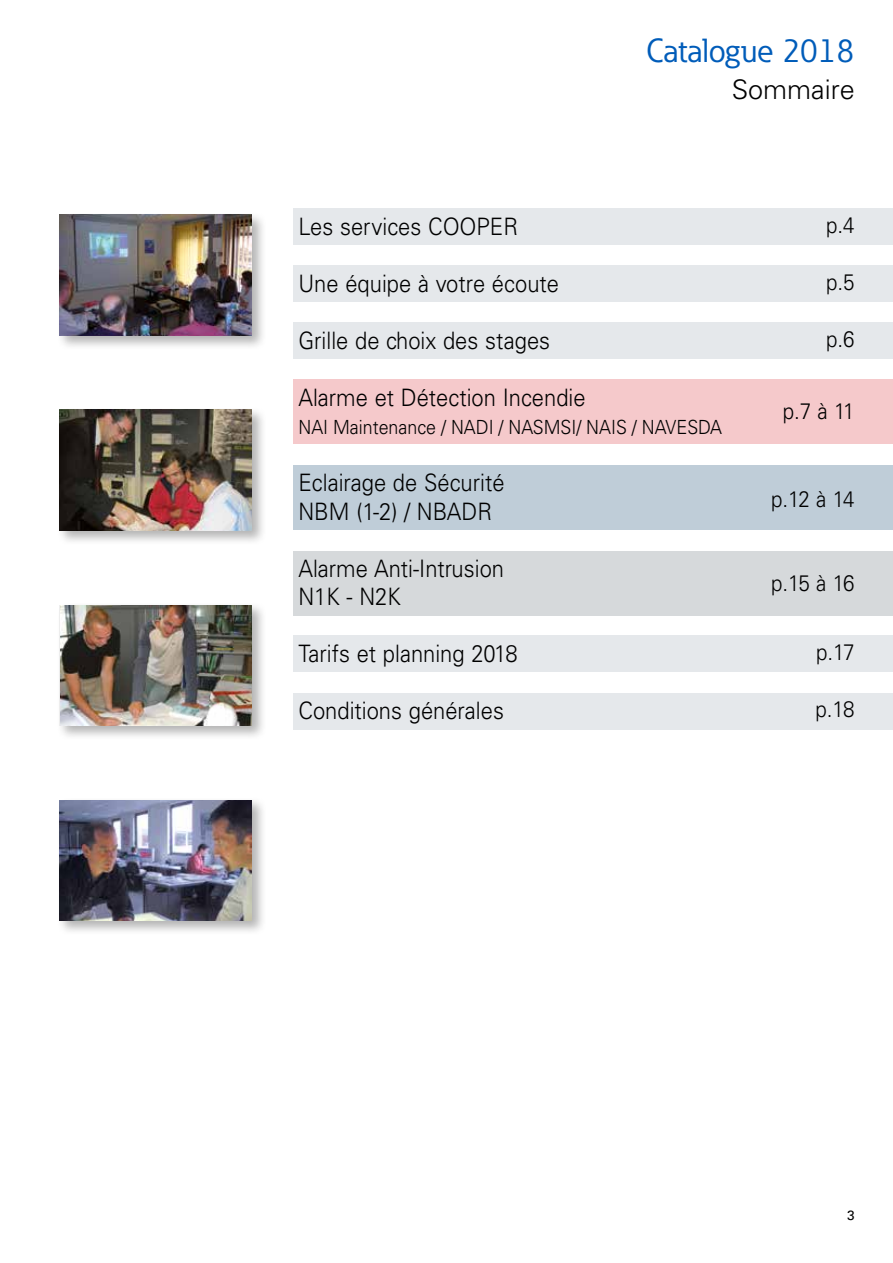
<style>
.page{position:relative;width:893px;height:1263px;background:#fff}
.page>*{position:absolute;margin:0;border:0;box-sizing:border-box;transform-origin:0 0}
.t1{font:33px "Eaton";color:#005cb9}
.t2{font:300 27px "Univers LT";color:#000}
.t3{font:300 24px/28.5px "Univers LT";color:#000;scale:.91 1}
.t4{font:300 22.5px "Univers LT";letter-spacing:-.05em;color:#000;scale:.91 1}
.t5{font:300 19.5px "Univers LT";color:#000;scale:.91 1}
.t6{font:13.5px "Univers LT";color:#000}
</style>
<div class="page">
<div style="left:293px;top:208px;width:600px;height:37px;background:#e5e8eb"></div>
<div style="left:293px;top:265px;width:600px;height:37px;background:#e5e8eb"></div>
<div style="left:293px;top:322px;width:600px;height:37px;background:#e5e8eb"></div>
<div style="left:293px;top:635px;width:600px;height:37px;background:#e5e8eb"></div>
<div style="left:293px;top:693px;width:600px;height:37px;background:#e5e8eb"></div>
<div style="left:293px;top:379px;width:600px;height:65px;background:#f5c9cb"></div>
<div style="left:293px;top:465px;width:600px;height:64px;background:#bfcdd8"></div>
<div style="left:293px;top:551px;width:600px;height:64px;background:#d6d9db"></div>
<div style="left:57px;top:212px;width:210px;height:139px;background:#000;opacity:.3"></div>
<img style="left:60px;top:215px;width:192px;height:120px">
<div style="left:57px;top:407px;width:210px;height:139px;background:#000;opacity:.3"></div>
<img style="left:60px;top:410px;width:192px;height:121px">
<div style="left:57px;top:602px;width:210px;height:139px;background:#000;opacity:.3"></div>
<img style="left:61px;top:605px;width:191px;height:121px">
<div style="left:57px;top:797px;width:210px;height:139px;background:#000;opacity:.3"></div>
<img style="left:60px;top:800px;width:192px;height:121px">
<h1 class="t1" style="left:646px;top:30px;width:210px">Catalogue 2018</h1>
<p class="t2" style="left:732px;top:74px;width:125px">Sommaire</p>
<p class="t3" style="left:298px;top:212px;width:243px">Les services COOPER</p>
<p class="t3" style="left:298px;top:269px;width:288px">Une équipe à votre écoute</p>
<p class="t3" style="left:298px;top:326px;width:278px">Grille de choix des stages</p>
<p class="t3" style="left:298px;top:383px;width:317px">Alarme et Détection Incendie</p>
<p class="t5" style="left:298px;top:415px;width:467px">NAI Maintenance / NADI / NASMSI/ NAIS / NAVESDA</p>
<p class="t3" style="left:298px;top:468px;width:228px">Eclairage de Sécurité<br>NBM (1-2) / NBADR</p>
<p class="t3" style="left:298px;top:554px;width:227px">Alarme Anti-Intrusion<br>N1K - N2K</p>
<p class="t3" style="left:298px;top:639px;width:242px">Tarifs et planning 2018</p>
<p class="t3" style="left:298px;top:696px;width:227px">Conditions générales</p>
<p class="t4" style="left:826px;top:211px;width:33px">p.4</p>
<p class="t4" style="left:826px;top:268px;width:33px">p.5</p>
<p class="t4" style="left:826px;top:325px;width:33px">p.6</p>
<p class="t4" style="left:783px;top:397px;width:81px">p.7 à 11</p>
<p class="t4" style="left:771px;top:486px;width:93px">p.12 à 14</p>
<p class="t4" style="left:771px;top:570px;width:93px">p.15 à 16</p>
<p class="t4" style="left:816px;top:639px;width:44px">p.17</p>
<p class="t4" style="left:815px;top:696px;width:45px">p.18</p>
<p class="t6" style="left:847px;top:1207px;width:9px">3</p>
</div>
